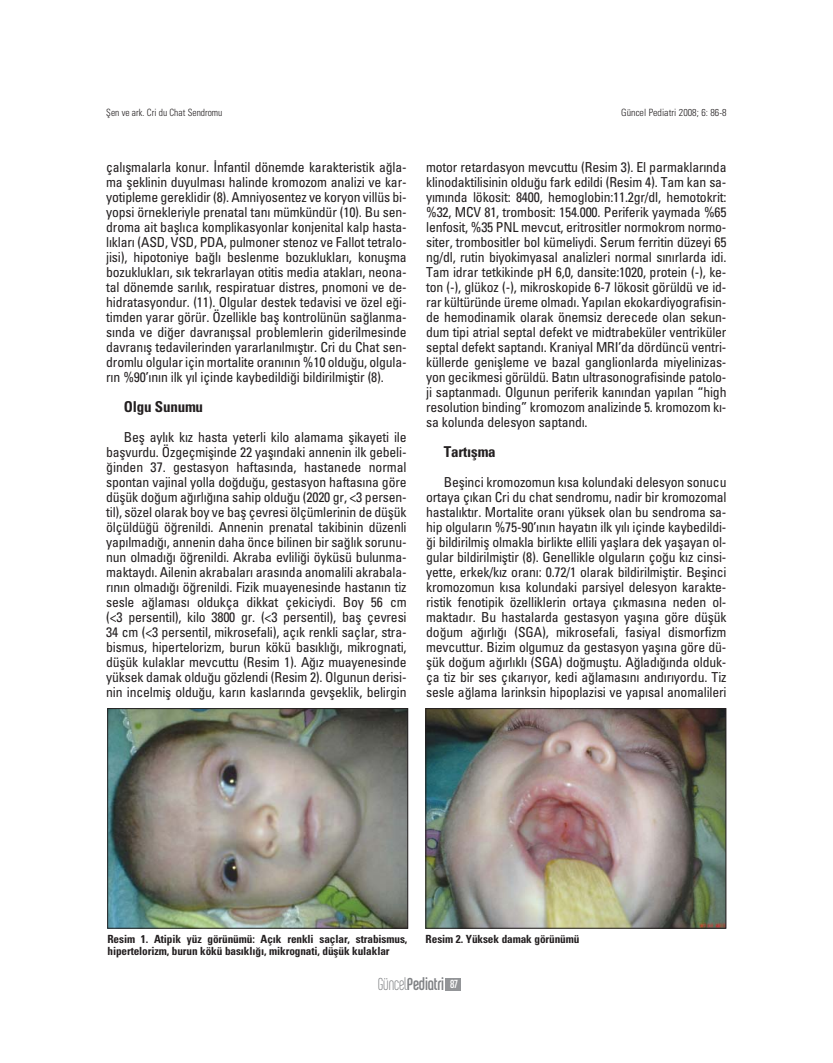
<style>
.page{position:relative;width:833px;height:1063px;background:#fff}
.page>*{position:absolute;margin:0;border:0;box-sizing:border-box;transform-origin:0 0}
.t1{font:18.5px "Chalet Comprime Cologne Seventy";letter-spacing:-.005em;color:#808285}
.t2{font:700 condensed 15px "Univers";letter-spacing:-.015em;color:#231f20}
.t3{font:condensed 13.75px/15px "Univers";letter-spacing:-.015em;color:#231f20;text-align:justify}
.t4{font:700 condensed 11.25px/12.5px "Univers";letter-spacing:-.01em;color:#231f20}
.t5{font:300 condensed 10px "Univers";color:#231f20;scale:.95 1}
.t6{font:300 condensed 10px "Univers";color:#231f20}
.s1{font-family:"Chalet Comprime Milan Seventy"}
.s2{font-size:12.5px;color:#fff}
</style>
<div class="page">
<img style="left:109px;top:710px;width:297px;height:216px">
<div style="left:107px;top:708px;width:301px;height:220px;border:1px solid #231f20"></div>
<img style="left:427px;top:710px;width:297px;height:216px">
<div style="left:425px;top:708px;width:301px;height:220px;border:1px solid #231f20"></div>
<div style="left:445px;top:978px;width:16px;height:12px;background:#939598"></div>
<p class="t5" style="left:106px;top:109px;width:124px">fien ve ark. Cri du Chat Sendromu</p>
<p class="t6" style="left:621px;top:109px;width:107px">Güncel Pediatri 2008; 6: 86-8</p>
<p class="t3" style="left:106px;top:161px;width:302px">çal›flmalarla konur. ‹nfantil dönemde karakteristik a¤la&shy;ma fleklinin duyulmas› halinde kromozom analizi ve kar&shy;yotipleme gereklidir (8). Amniyosentez ve koryon villüs bi&shy;yopsi örnekleriyle prenatal tan› mümkündür (10). Bu sen&shy;droma ait bafll›ca komplikasyonlar konjenital kalp hasta&shy;l›klar› (ASD, VSD, PDA, pulmoner stenoz ve Fallot tetralo&shy;jisi), hipotoniye ba¤l› beslenme bozukluklar›, konuflma bozukluklar›, s›k tekrarlayan otitis media ataklar›, neona&shy;tal dönemde sar›l›k, respiratuar distres, pnomoni ve de&shy;hidratasyondur. (11). Olgular destek tedavisi ve özel e¤i&shy;timden yarar görür. Özellikle bafl kontrolünün sa¤lanma&shy;s›nda ve di¤er davran›flsal problemlerin giderilmesinde davran›fl tedavilerinden yararlan›lm›flt›r. Cri du Chat sen&shy;dromlu olgular için mortalite oran›n›n %10 oldu¤u, olgula&shy;r›n %90’›n›n ilk y›l içinde kaybedildi¤i bildirilmifltir (8).</p>
<p class="t2" style="left:124px;top:401px;width:81px">Olgu Sunumu</p>
<p class="t3" style="left:106px;top:431px;width:302px;text-indent:18px">Befl ayl›k k›z hasta yeterli kilo alamama flikayeti ile baflvurdu. Özgeçmiflinde 22 yafl›ndaki annenin ilk gebeli-¤inden 37. gestasyon haftas›nda, hastanede normal spontan vajinal yolla do¤du¤u, gestasyon haftas›na göre düflük do¤um a¤›rl›¤›na sahip oldu¤u (2020 gr, &lt;3 persen&shy;til), sözel olarak boy ve bafl çevresi ölçümlerinin de düflük ölçüldü¤ü ö¤renildi. Annenin prenatal takibinin düzenli yap›lmad›¤›, annenin daha önce bilinen bir sa¤l›k sorunu&shy;nun olmad›¤› ö¤renildi. Akraba evlili¤i öyküsü bulunma&shy;maktayd›. Ailenin akrabalar› aras›nda anomalili akrabala&shy;r›n›n olmad›¤› ö¤renildi. Fizik muayenesinde hastan›n tiz sesle a¤lamas› oldukça dikkat çekiciydi. Boy 56 cm (&lt;3 persentil), kilo 3800 gr. (&lt;3 persentil), bafl çevresi 34 cm (&lt;3 persentil, mikrosefali), aç›k renkli saçlar, stra&shy;bismus, hipertelorizm, burun kökü bas›kl›¤›, mikrognati, düflük kulaklar mevcuttu (Resim 1). A¤›z muayenesinde yüksek damak oldu¤u gözlendi (Resim 2). Olgunun derisi&shy;nin incelmifl oldu¤u, kar›n kaslar›nda gevfleklik, belirgin</p>
<p class="t3" style="left:426px;top:161px;width:302px">motor retardasyon mevcuttu (Resim 3). El parmaklar›nda klinodaktilisinin oldu¤u fark edildi (Resim 4). Tam kan sa&shy;y›m›nda lökosit: 8400, hemoglobin:11.2gr/dl, hemotokrit: %32, MCV 81, trombosit: 154.000. Periferik yaymada %65 lenfosit, %35 PNL mevcut, eritrositler normokrom normo&shy;siter, trombositler bol kümeliydi. Serum ferritin düzeyi 65 ng/dl, rutin biyokimyasal analizleri normal s›n›rlarda idi.<br>Tam idrar tetkikinde pH 6,0, dansite:1020, protein (-), ke&shy;ton (-), glükoz (-), mikroskopide 6-7 lökosit görüldü ve id&shy;rar kültüründe üreme olmad›. Yap›lan ekokardiyografisin&shy;de hemodinamik olarak önemsiz derecede olan sekun&shy;dum tipi atrial septal defekt ve midtrabeküler ventriküler septal defekt saptand›. Kraniyal MRI’da dördüncü ventri&shy;küllerde geniflleme ve bazal ganglionlarda miyelinizas&shy;yon gecikmesi görüldü. Bat›n ultrasonografisinde patolo&shy;ji saptanmad›. Olgunun periferik kan›ndan yap›lan “high resolution binding” kromozom analizinde 5. kromozom k›- sa kolunda delesyon saptand›.</p>
<p class="t2" style="left:444px;top:446px;width:53px">Tart›flma</p>
<p class="t3" style="left:426px;top:476px;width:302px;text-indent:18px">Beflinci kromozomun k›sa kolundaki delesyon sonucu ortaya ç›kan Cri du chat sendromu, nadir bir kromozomal hastal›kt›r. Mortalite oran› yüksek olan bu sendroma sa&shy;hip olgular›n %75-90’›n›n hayat›n ilk y›l› içinde kaybedildi-¤i bildirilmifl olmakla birlikte ellili yafllara dek yaflayan ol&shy;gular bildirilmifltir (8). Genellikle olgular›n ço¤u k›z cinsi&shy;yette, erkek/k›z oran›: 0.72/1 olarak bildirilmifltir. Beflinci kromozomun k›sa kolundaki parsiyel delesyon karakte&shy;ristik fenotipik özelliklerin ortaya ç›kmas›na neden ol&shy;maktad›r. Bu hastalarda gestasyon yafl›na göre düflük do¤um a¤›rl›¤› (SGA), mikrosefali, fasiyal dismorfizm mevcuttur. Bizim olgumuz da gestasyon yafl›na göre dü&shy;flük do¤um a¤›rl›kl› (SGA) do¤mufltu. A¤lad›¤›nda olduk&shy;ça tiz bir ses ç›kar›yor, kedi a¤lamas›n› and›r›yordu. Tiz sesle a¤lama larinksin hipoplazisi ve yap›sal anomalileri</p>
<p class="t4" style="left:107px;top:933px;width:301px">Resim 1. Atipik yüz görünümü: Aç›k renkli saçlar, strabismus, hipertelorizm, burun kökü bas›kl›¤›, mikrognati, düflük kulaklar</p>
<p class="t4" style="left:426px;top:933px;width:155px">Resim 2. Yüksek damak görünümü</p>
<h1 class="t1" style="left:378px;top:977px;width:82px"><span class="s1">Güncel</span>Pediatri <span class="s2">87</span></h1>
</div>
